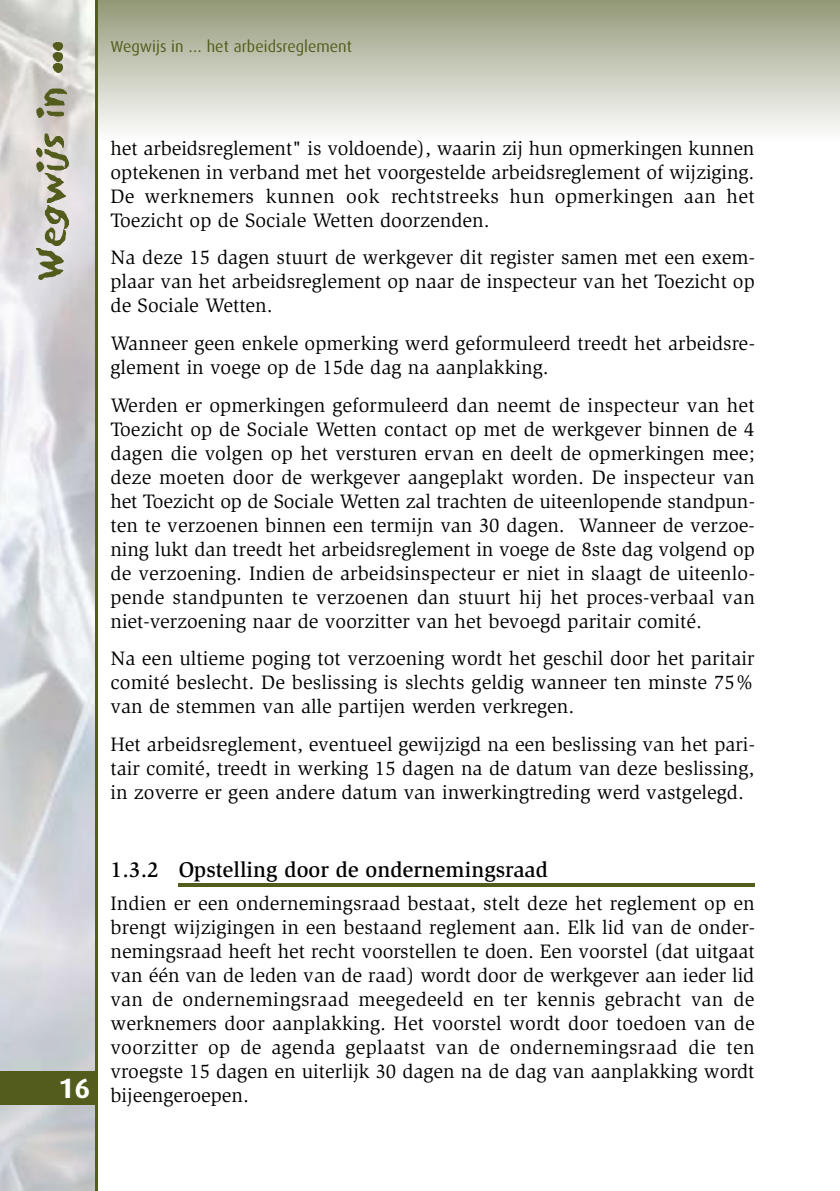
<style>
.page{position:relative;width:840px;height:1191px;background:#fff}
.page>*{position:absolute;margin:0;border:0;box-sizing:border-box;transform-origin:0 0}
.t1{font:700 28px "Dax";color:#fff}
.t2{font:500 22px "Slimbach";color:#000}
.t3{font:20px/24px "Slimbach";color:#000;text-align:justify}
.t4{font:16px "Dax";color:#535c1c}
</style>
<div class="page">
<img style="left:97px;top:0;width:742px;height:140px">
<img style="left:0;top:0;width:95px;height:1190px">
<img style="left:36px;top:248px;width:28px;height:32px">
<img style="left:41px;top:228px;width:25px;height:17px">
<img style="left:41px;top:205px;width:28px;height:23px">
<img style="left:41px;top:174px;width:25px;height:29px">
<img style="left:36px;top:168px;width:28px;height:4px">
<img style="left:36px;top:147px;width:32px;height:21px">
<img style="left:41px;top:133px;width:22px;height:14px">
<img style="left:36px;top:107px;width:28px;height:10px">
<img style="left:41px;top:89px;width:26px;height:16px">
<img style="left:41px;top:63px;width:22px;height:9px">
<img style="left:41px;top:53px;width:22px;height:8px">
<img style="left:41px;top:42px;width:22px;height:9px">
<hr style="left:95px;top:0;width:2px;height:1190px;background:#535c1c">
<div style="left:0;top:1070px;width:96px;height:34px;background:#535c1c"></div>
<hr style="left:179px;top:883px;width:575px;height:4px;background:#535c1c">
<p class="t4" style="left:110px;top:40px;width:243px">Wegwijs in … het arbeidsreglement</p>
<p class="t3" style="left:110px;top:137px;width:645px">het arbeidsreglement" is voldoende), waarin zij hun opmerkingen kunnen optekenen in verband met het voorgestelde arbeidsreglement of wijziging.<br>De werknemers kunnen ook rechtstreeks hun opmerkingen aan het Toezicht op de Sociale Wetten doorzenden.</p>
<p class="t3" style="left:110px;top:247px;width:645px">Na deze 15 dagen stuurt de werkgever dit register samen met een exem&shy;plaar van het arbeidsreglement op naar de inspecteur van het Toezicht op de Sociale Wetten.</p>
<p class="t3" style="left:110px;top:333px;width:645px">Wanneer geen enkele opmerking werd geformuleerd treedt het arbeidsre&shy;glement in voege op de 15de dag na aanplakking.</p>
<p class="t3" style="left:110px;top:394px;width:645px">Werden er opmerkingen geformuleerd dan neemt de inspecteur van het Toezicht op de Sociale Wetten contact op met de werkgever binnen de 4 dagen die volgen op het versturen ervan en deelt de opmerkingen mee; deze moeten door de werkgever aangeplakt worden. De inspecteur van het Toezicht op de Sociale Wetten zal trachten de uiteenlopende standpun&shy;ten te verzoenen binnen een termijn van 30 dagen. Wanneer de verzoe&shy;ning lukt dan treedt het arbeidsreglement in voege de 8ste dag volgend op de verzoening. Indien de arbeidsinspecteur er niet in slaagt de uiteenlo&shy;pende standpunten te verzoenen dan stuurt hij het proces-verbaal van niet-verzoening naar de voorzitter van het bevoegd paritair comité.</p>
<p class="t3" style="left:110px;top:648px;width:645px">Na een ultieme poging tot verzoening wordt het geschil door het paritair comité beslecht. De beslissing is slechts geldig wanneer ten minste 75% van de stemmen van alle partijen werden verkregen.</p>
<p class="t3" style="left:110px;top:734px;width:645px">Het arbeidsreglement, eventueel gewijzigd na een beslissing van het pari&shy;tair comité, treedt in werking 15 dagen na de datum van deze beslissing, in zoverre er geen andere datum van inwerkingtreding werd vastgelegd.</p>
<h1 class="t1" style="left:59px;top:1076px;width:33px">16</h1>
<p class="t2" style="left:110px;top:861px;width:439px">1.3.2 Opstelling door de ondernemingsraad</p>
<p class="t3" style="left:110px;top:892px;width:645px">Indien er een ondernemingsraad bestaat, stelt deze het reglement op en brengt wijzigingen in een bestaand reglement aan. Elk lid van de onder&shy;nemingsraad heeft het recht voorstellen te doen. Een voorstel (dat uitgaat van één van de leden van de raad) wordt door de werkgever aan ieder lid van de ondernemingsraad meegedeeld en ter kennis gebracht van de werknemers door aanplakking. Het voorstel wordt door toedoen van de voorzitter op de agenda geplaatst van de ondernemingsraad die ten vroegste 15 dagen en uiterlijk 30 dagen na de dag van aanplakking wordt bijeengeroepen.</p>
</div>
